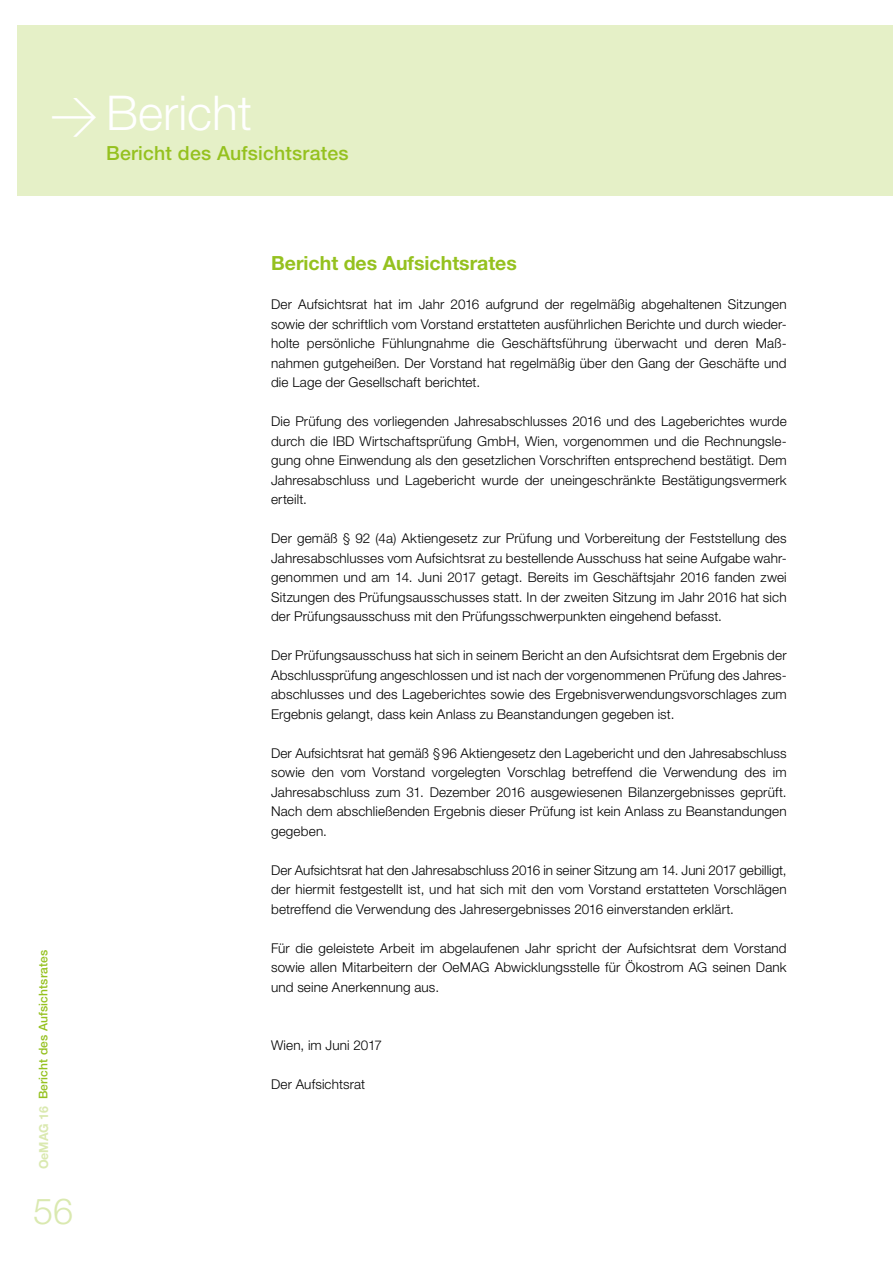
<style>
.page{position:relative;width:893px;height:1263px;background:#fff}
.page>*{position:absolute;margin:0;border:0;box-sizing:border-box;transform-origin:0 0}
.t1{font:300 48px "Helvetica Neue";color:#fff}
.t2{font:300 36px "Helvetica Neue";color:#dae9b0}
.t3{font:500 19.5px "Helvetica Neue";letter-spacing:.01em;color:#95c11f}
.t4{font:700 19.5px "Helvetica Neue";color:#95c11f}
.t5{font:300 13.5px/19.5px "Helvetica Neue";letter-spacing:.01em;color:#000;text-align:justify}
.t6{font:700 12.45px "Helvetica Neue";color:#dae9b0}
.t7{font:500 12px "Helvetica Neue";letter-spacing:.01em;color:#95c11f}
.s1{font-family:"DIN"}
.s2{color:#fff}
</style>
<div class="page">
<div style="left:17px;top:26px;width:876px;height:170px;background:#e5f0c7"></div>
<h1 class="t1" style="left:50px;top:83px;width:204px"><span class="s1">&gt;</span>Bericht</h1>
<h3 class="t3" style="left:106px;top:141px;width:244px">Bericht des Aufsichtsrates</h3>
<p class="t7" style="left:36px;top:1099px;width:151px;rotate:-90deg">Bericht des Aufsichtsrates</p>
<p class="t6" style="left:36px;top:1169px;width:82px;rotate:-90deg">OeMAG 16 <span class="s2">12</span></p>
<h2 class="t2" style="left:33px;top:1189px;width:42px">56</h2>
<h3 class="t4" style="left:271px;top:251px;width:247px">Bericht des Aufsichtsrates</h3>
<p class="t5" style="left:271px;top:295px;width:517px;text-align:left">Der Aufsichtsrat hat im Jahr 2016 aufgrund der regelmäßig abgehaltenen Sitzungen sowie der schriftlich vom Vorstand erstatteten ausführlichen Berichte und durch wieder&shy;holte persönliche Fühlungnahme die Geschäftsführung überwacht und deren Maß&shy;nahmen gutgeheißen. Der Vorstand hat regelmäßig über den Gang der Geschäfte und die Lage der Gesellschaft berichtet.</p>
<p class="t5" style="left:271px;top:411px;width:517px">Die Prüfung des vorliegenden Jahresabschlusses 2016 und des Lageberichtes wurde durch die IBD Wirtschaftsprüfung GmbH, Wien, vorgenommen und die Rechnungsle&shy;gung ohne Einwendung als den gesetzlichen Vorschriften entsprechend bestätigt. Dem Jahresabschluss und Lagebericht wurde der uneingeschränkte Bestätigungsvermerk erteilt.</p>
<p class="t5" style="left:271px;top:528px;width:517px">Der gemäß § 92 (4a) Aktiengesetz zur Prüfung und Vorbereitung der Feststellung des Jahresabschlusses vom Aufsichtsrat zu bestellende Ausschuss hat seine Aufgabe wahr&shy;genommen und am 14. Juni 2017 getagt. Bereits im Geschäftsjahr 2016 fanden zwei Sitzungen des Prüfungsausschusses statt. In der zweiten Sitzung im Jahr 2016 hat sich der Prüfungsausschuss mit den Prüfungsschwerpunkten eingehend befasst.</p>
<p class="t5" style="left:271px;top:645px;width:517px">Der Prüfungsausschuss hat sich in seinem Bericht an den Aufsichtsrat dem Ergebnis der Abschlussprüfung angeschlossen und ist nach der vorgenommenen Prüfung des Jahres&shy;abschlusses und des Lageberichtes sowie des Ergebnisverwendungsvorschlages zum Ergebnis gelangt, dass kein Anlass zu Beanstandungen gegeben ist.</p>
<p class="t5" style="left:271px;top:743px;width:517px">Der Aufsichtsrat hat gemäß §96 Aktiengesetz den Lagebericht und den Jahresabschluss sowie den vom Vorstand vorgelegten Vorschlag betreffend die Verwendung des im Jahresabschluss zum 31. Dezember 2016 ausgewiesenen Bilanzergebnisses geprüft.<br>Nach dem abschließenden Ergebnis dieser Prüfung ist kein Anlass zu Beanstandungen gegeben.</p>
<p class="t5" style="left:271px;top:860px;width:517px">Der Aufsichtsrat hat den Jahresabschluss 2016 in seiner Sitzung am 14. Juni 2017 gebilligt, der hiermit festgestellt ist, und hat sich mit den vom Vorstand erstatteten Vorschlägen betreffend die Verwendung des Jahresergebnisses 2016 einverstanden erklärt.</p>
<p class="t5" style="left:271px;top:938px;width:517px">Für die geleistete Arbeit im abgelaufenen Jahr spricht der Aufsichtsrat dem Vorstand sowie allen Mitarbeitern der OeMAG Abwicklungsstelle für Ökostrom AG seinen Dank und seine Anerkennung aus.</p>
<p class="t5" style="left:271px;top:1035px;width:112px">Wien, im Juni 2017</p>
<p class="t5" style="left:271px;top:1074px;width:96px">Der Aufsichtsrat</p>
</div>
